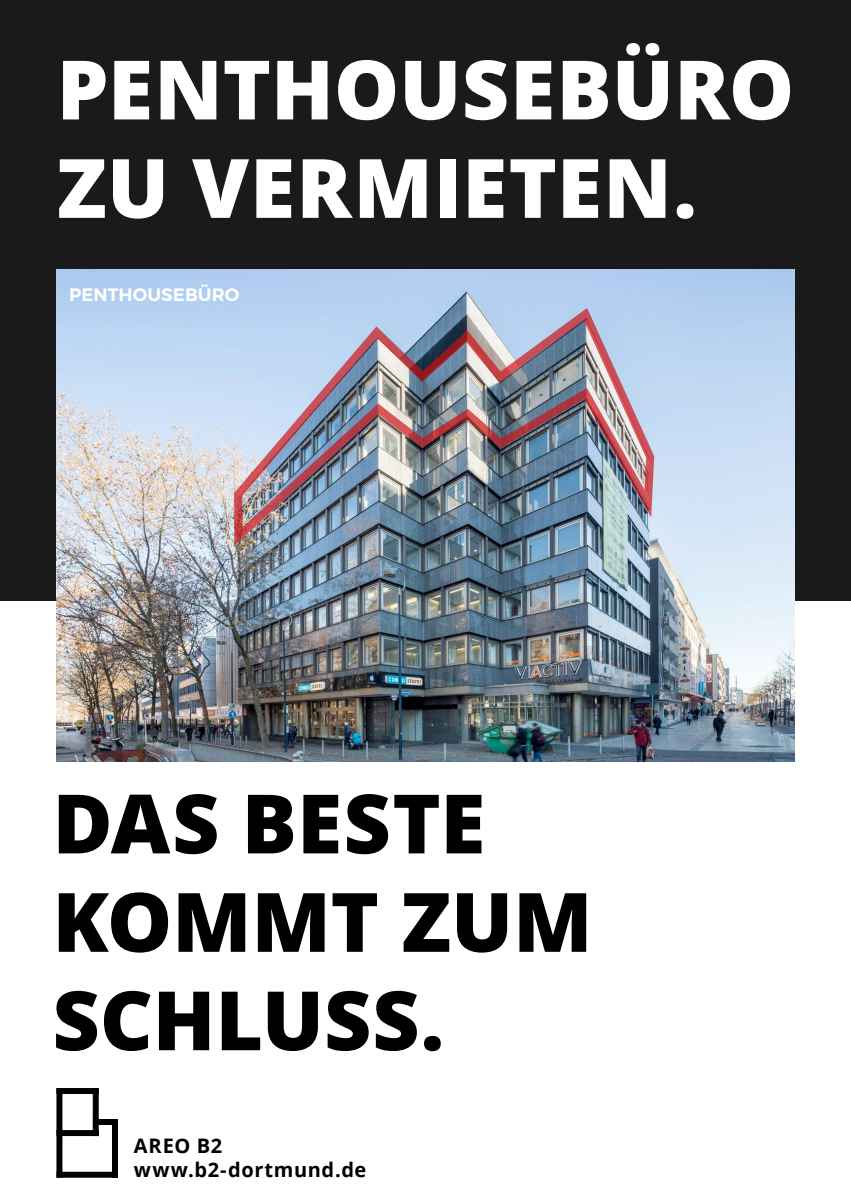
<style>
.page{position:relative;width:851px;height:1202px;background:#fff}
.page>*{position:absolute;margin:0;border:0;box-sizing:border-box;transform-origin:0 0}
.t1{font:800 82px/98.4px "Open Sans";letter-spacing:.005em;color:#fff}
.t2{font:800 82px/98.4px "Open Sans";color:#000}
.t3{font:700 20px/24px "Open Sans";letter-spacing:.03em;color:#000}
.t4{font:600 18px "Montserrat";letter-spacing:.005em;color:#fff}
</style>
<div class="page">
<div style="left:0;top:0;width:850px;height:601px;background:#1a1a1a"></div>
<div style="left:112px;top:1119px;width:6px;height:58px;background:#000"></div>
<div style="left:93px;top:1119px;width:25px;height:5px;background:#000"></div>
<div style="left:57px;top:1130px;width:5px;height:47px;background:#000"></div>
<div style="left:57px;top:1088px;width:5px;height:42px;background:#000"></div>
<div style="left:93px;top:1088px;width:5px;height:47px;background:#000"></div>
<div style="left:93px;top:1088px;width:5px;height:48px;border:1px solid #000"></div>
<div style="left:57px;top:1130px;width:41px;height:5px;background:#000"></div>
<div style="left:57px;top:1130px;width:41px;height:6px;border:1px solid #000"></div>
<div style="left:57px;top:1088px;width:41px;height:5px;background:#000"></div>
<div style="left:57px;top:1088px;width:41px;height:6px;border:1px solid #000"></div>
<div style="left:57px;top:1172px;width:60px;height:5px;background:#000"></div>
<img style="left:57px;top:270px;width:737px;height:491px">
<img style="left:230px;top:302px;width:430px;height:245px">
<p class="t1" style="left:57px;top:36px;width:739px">PENTHOUSEBÜRO<br>ZU VERMIETEN.</p>
<p class="t4" style="left:69px;top:280px;width:172px">PENTHOUSEBÜRO</p>
<p class="t2" style="left:52px;top:770px;width:541px">DAS BESTE<br>KOMMT ZUM<br>SCHLUSS.</p>
<p class="t3" style="left:134px;top:1134px;width:234px">AREO B2 www.b2-dortmund.de</p>
</div>
